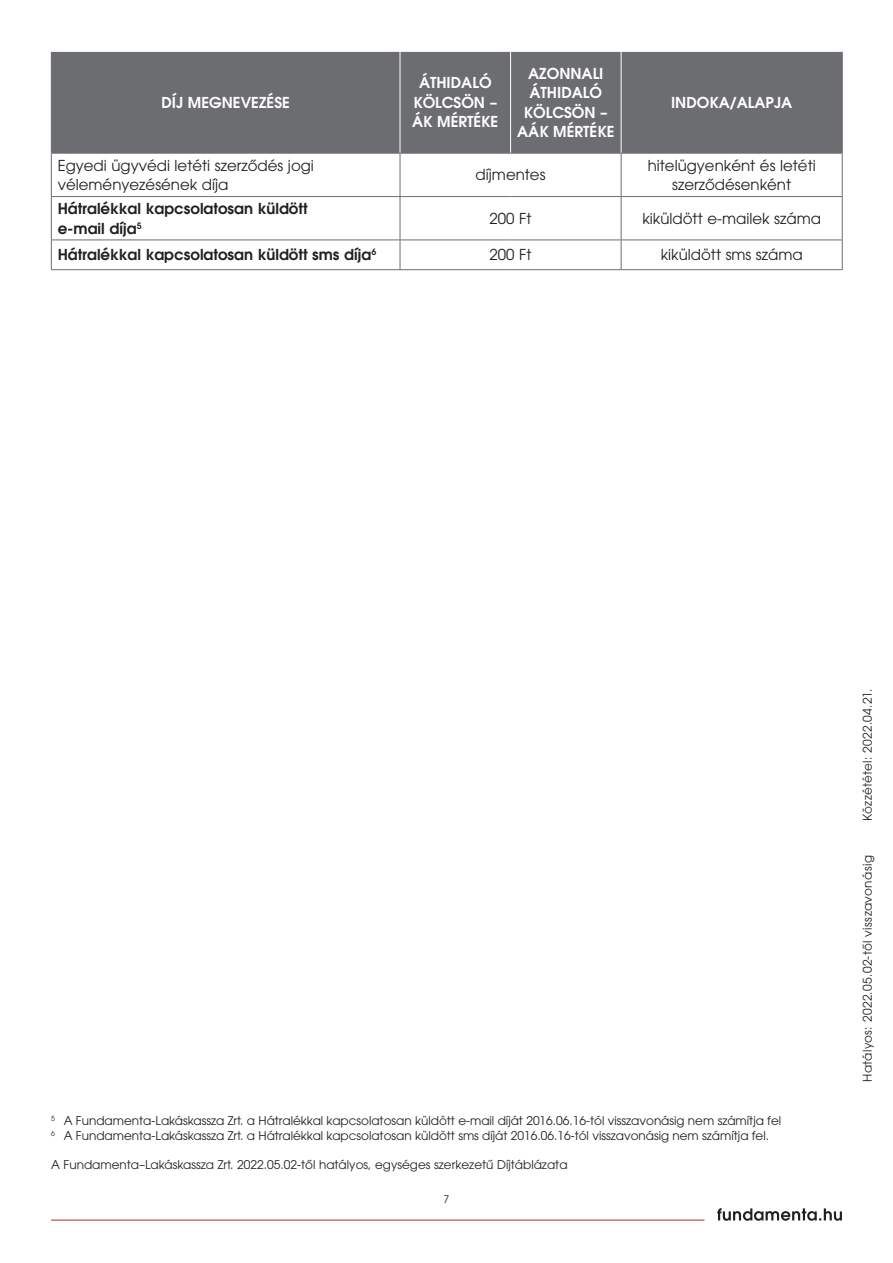
<style>
.page{position:relative;width:893px;height:1263px;background:#fff}
.page>*{position:absolute;margin:0;border:0;box-sizing:border-box;transform-origin:0 0}
.t1{font:15px/19.5px "ITC Avant Garde Pro";color:#231f20}
.t2{font:600 15px/19.5px "ITC Avant Garde Pro";color:#fff;text-align:center}
.t3{font:600 15px/19.5px "ITC Avant Garde Pro";color:#231f20}
.t4{font:12px/15px "ITC Avant Garde Pro";color:#231f20}
.t5{font:12px "ITC Avant Garde Pro";letter-spacing:.035em;color:#231f20}
.t6{font:10.5px "ITC Avant Garde Pro";color:#231f20}
</style>
<div class="page">
<svg style="left:717px;top:1208px;width:125px;height:13px"></svg>
<hr style="left:51px;top:1220px;width:653px;height:1px;background:#b1282d">
<div style="left:52px;top:52px;width:790px;height:101px;background:#6c6d70"></div>
<svg style="left:52px;top:154px;width:790px;height:115px"></svg>
<hr style="left:51px;top:52px;width:1px;height:101px;background:#6c6d70">
<hr style="left:842px;top:52px;width:1px;height:101px;background:#6c6d70">
<hr style="left:400px;top:52px;width:1px;height:101px;background:#fff">
<hr style="left:510px;top:52px;width:1px;height:101px;background:#fff">
<hr style="left:621px;top:52px;width:1px;height:101px;background:#fff">
<hr style="left:51px;top:153px;width:349px;height:1px;background:#6c6d70">
<hr style="left:51px;top:153px;width:1px;height:43px;background:#6c6d70">
<hr style="left:400px;top:153px;width:111px;height:1px;background:#6c6d70">
<hr style="left:400px;top:153px;width:1px;height:43px;background:#6c6d70">
<hr style="left:511px;top:153px;width:110px;height:1px;background:#6c6d70">
<hr style="left:621px;top:153px;width:221px;height:1px;background:#6c6d70">
<hr style="left:621px;top:153px;width:1px;height:43px;background:#6c6d70">
<hr style="left:842px;top:153px;width:1px;height:43px;background:#6c6d70">
<hr style="left:51px;top:196px;width:349px;height:1px;background:#6c6d70">
<hr style="left:51px;top:197px;width:1px;height:43px;background:#6c6d70">
<hr style="left:400px;top:196px;width:111px;height:1px;background:#6c6d70">
<hr style="left:400px;top:197px;width:1px;height:43px;background:#6c6d70">
<hr style="left:511px;top:196px;width:110px;height:1px;background:#6c6d70">
<hr style="left:621px;top:196px;width:221px;height:1px;background:#6c6d70">
<hr style="left:621px;top:197px;width:1px;height:43px;background:#6c6d70">
<hr style="left:842px;top:197px;width:1px;height:43px;background:#6c6d70">
<hr style="left:51px;top:240px;width:349px;height:1px;background:#6c6d70">
<svg style="left:51px;top:240px;width:1px;height:29px"></svg>
<hr style="left:400px;top:240px;width:111px;height:1px;background:#6c6d70">
<svg style="left:400px;top:240px;width:1px;height:29px"></svg>
<hr style="left:511px;top:240px;width:110px;height:1px;background:#6c6d70">
<hr style="left:621px;top:240px;width:221px;height:1px;background:#6c6d70">
<svg style="left:621px;top:240px;width:1px;height:29px"></svg>
<svg style="left:842px;top:240px;width:1px;height:29px"></svg>
<hr style="left:51px;top:269px;width:349px;height:1px;background:#6c6d70">
<hr style="left:400px;top:269px;width:111px;height:1px;background:#6c6d70">
<hr style="left:511px;top:269px;width:110px;height:1px;background:#6c6d70">
<hr style="left:621px;top:269px;width:221px;height:1px;background:#6c6d70">
<p class="t2" style="left:161px;top:92px;width:130px">DÍJ MEGNEVEZÉSE</p>
<p class="t2" style="left:412px;top:73px;width:88px">ÁTHIDALÓ<br>KÖLCSÖN –<br>ÁK MÉRTÉKE</p>
<p class="t2" style="left:517px;top:63px;width:99px">AZONNALI<br>ÁTHIDALÓ<br>KÖLCSÖN –<br>AÁK MÉRTÉKE</p>
<p class="t2" style="left:671px;top:92px;width:123px">INDOKA/ALAPJA</p>
<p class="t1" style="left:58px;top:155px;width:258px">Egyedi ügyvédi letéti szerződés jogi véleményezésének díja</p>
<p class="t1" style="left:476px;top:165px;width:71px">díjmentes</p>
<p class="t1" style="left:648px;top:155px;width:170px;text-align:center">hitelügyenként és letéti szerződésenként</p>
<p class="t3" style="left:58px;top:199px;width:251px">Hátralékkal kapcsolatosan küldött e-mail díja<sup>5</sup></p>
<p class="t1" style="left:490px;top:208px;width:43px">200 Ft</p>
<p class="t1" style="left:642px;top:208px;width:180px">kiküldött e-mailek száma</p>
<p class="t3" style="left:58px;top:245px;width:320px">Hátralékkal kapcsolatosan küldött sms díja<sup>6</sup></p>
<p class="t1" style="left:490px;top:245px;width:43px">200 Ft</p>
<p class="t1" style="left:661px;top:245px;width:144px">kiküldött sms száma</p>
<p class="t4" style="left:51px;top:1112px;width:732px"><sup>5</sup> A Fundamenta-Lakáskassza Zrt. a Hátralékkal kapcsolatosan küldött e-mail díját 2016.06.16-tól visszavonásig nem számítja fel<br><sup>6</sup> A Fundamenta-Lakáskassza Zrt. a Hátralékkal kapcsolatosan küldött sms díját 2016.06.16-tól visszavonásig nem számítja fel.</p>
<p class="t4" style="left:51px;top:1157px;width:518px">A Fundamenta–Lakáskassza Zrt. 2022.05.02-től hatályos, egységes szerkezetű Díjtáblázata</p>
<p class="t6" style="left:444px;top:1192px;width:7px">7</p>
<p class="t4" style="left:860px;top:821px;width:134px;rotate:-90deg">Közzététel: 2022.04.21.</p>
<p class="t5" style="left:860px;top:1082px;width:228px;rotate:-90deg">Hatályos: 2022.05.02-től visszavonásig</p>
</div>
